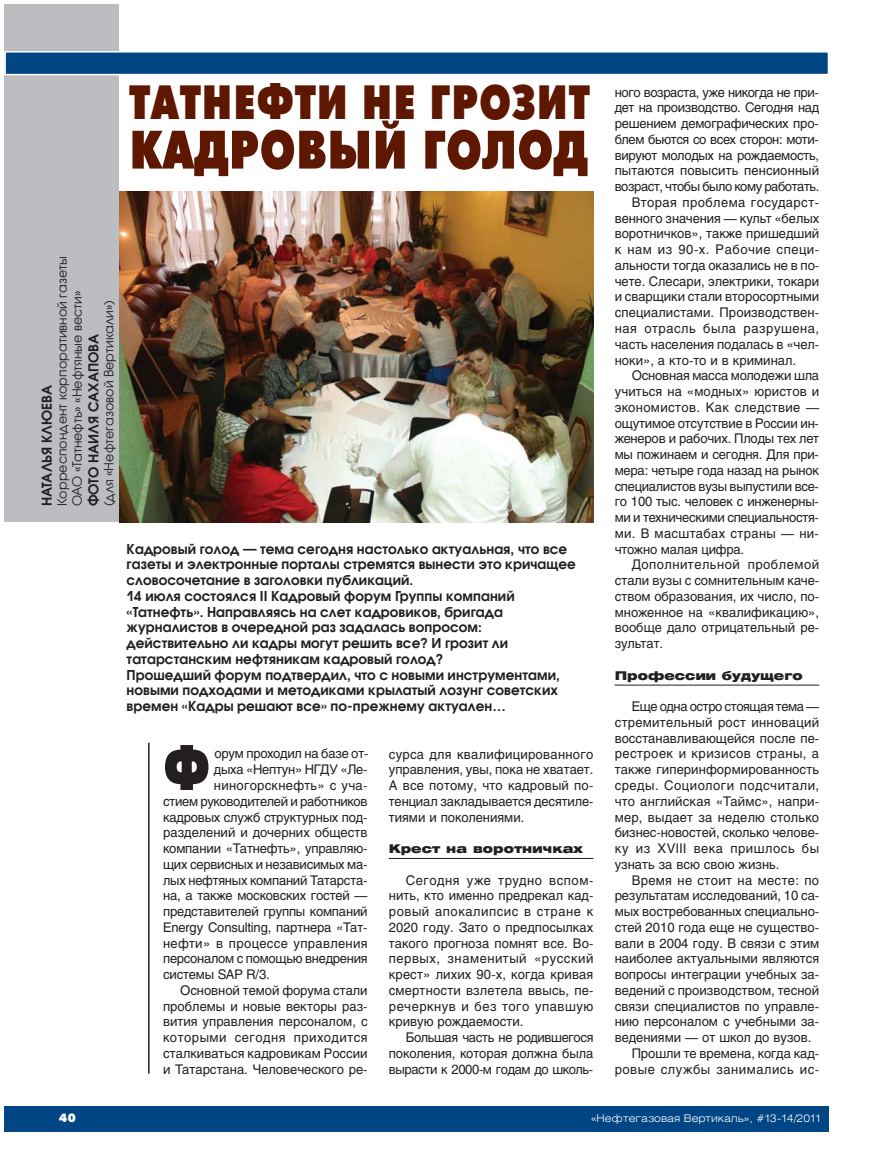
<style>
.page{position:relative;width:893px;height:1170px;background:#fff}
.page>*{position:absolute;margin:0;border:0;box-sizing:border-box;transform-origin:0 0}
.t1{font:700 60px "Futura Futuris X Cond C";color:#231f20}
.t2{font:700 54px "Futura Futuris X Cond C";color:#5e1700}
.t3{font:700 48px "Futura Futuris X Cond C";letter-spacing:.01em;color:#5e1700}
.t4{font:600 13.5px/15.8px "Avant Garde Gothic C";letter-spacing:.005em;color:#231f20}
.t5{font:13.2px/15.8px "Helios";letter-spacing:-.005em;color:#231f20;text-align:justify}
.t6{font:13.2px "Helios";letter-spacing:.04em;color:#231f20}
.t7{font:13.2px "Helios";letter-spacing:.025em;color:#231f20}
.t8{font:13.2px "Helios";letter-spacing:-.03em;color:#231f20}
.t9{font:13.2px "Helios";letter-spacing:-.025em;color:#231f20}
.t10{font:13.2px "Helios";letter-spacing:-.035em;color:#231f20}
.t11{font:13.2px "Helios";letter-spacing:.035em;color:#231f20}
.t12{font:13.2px "Helios";letter-spacing:.02em;color:#231f20}
.t13{font:12.75px/15px "Avant Garde Gothic C";letter-spacing:.005em;color:#231f20}
.t14{font:900 12px "Helios Ext";letter-spacing:.005em;color:#231f20}
.t15{font:12px "Futura Futuris XC";color:#fff}
.t16{font:300 10.5px "Helios Ext";color:#fff}
</style>
<div class="page">
<hr style="left:389px;top:858px;width:204px;height:1px;background:#231f20">
<hr style="left:615px;top:684px;width:204px;height:1px;background:#231f20">
<img style="left:119px;top:191px;width:475px;height:331px">
<div style="left:4px;top:1106px;width:825px;height:25px;background:#004584"></div>
<div style="left:4px;top:4px;width:115px;height:518px;background:#bbbdc0"></div>
<div style="left:6px;top:53px;width:822px;height:21px;background:#004584"></div>
<div style="left:4px;top:51px;width:825px;height:24px;border:2px solid #fff"></div>
<hr style="left:148px;top:742px;width:2px;height:331px;background:#231f20">
<h3 class="t3" style="left:129px;top:83px;width:462px">ТАТНЕФТИ НЕ ГРОЗИТ</h3>
<h2 class="t2" style="left:129px;top:129px;width:460px">КАДРОВЫЙ ГОЛОД</h2>
<p class="t13" style="left:56px;top:506px;width:251px;rotate:-90deg">Корреспондент корпоративной газеты<br>ОАО «Татнефть» «Нефтяные вести»</p>
<p class="t13" style="left:103px;top:506px;width:208px;rotate:-90deg">(для «Нефтегазовой Вертикали»)</p>
<p class="t4" style="left:87px;top:506px;width:174px;rotate:-90deg">ФОТО НАИЛЯ САХАПОВА</p>
<p class="t4" style="left:41px;top:506px;width:123px;rotate:-90deg">НАТАЛЬЯ КЛЮЕВА</p>
<p class="t4" style="left:127px;top:542px;width:451px">Кадровый голод — тема сегодня настолько актуальная, что все газеты и электронные порталы стремятся вынести это кричащее словосочетание в заголовки публикаций.<br>14 июля состоялся II Кадровый форум Группы компаний «Татнефть». Направляясь на слет кадровиков, бригада журналистов в очередной раз задалась вопросом: действительно ли кадры могут решить все? И грозит ли татарстанским нефтяникам кадровый голод?<br>Прошедший форум подтвердил, что с новыми инструментами, новыми подходами и методиками крылатый лозунг советских времен «Кадры решают все» по-прежнему актуален…</p>
<h1 class="t1" style="left:163px;top:745px;width:49px">Ф</h1>
<p class="t5" style="left:214px;top:747px;width:155px">орум проходил на базе от-</p>
<p class="t5" style="left:214px;top:763px;width:155px">дыха «Нептун» НГДУ «Ле-</p>
<p class="t12" style="left:214px;top:780px;width:155px">ниногорскнефть» с уча-</p>
<p class="t9" style="left:163px;top:796px;width:206px">стием руководителей и работников</p>
<p class="t5" style="left:163px;top:810px;width:206px">кадровых служб структурных под-</p>
<p class="t5" style="left:163px;top:826px;width:206px">разделений и дочерних обществ</p>
<p class="t5" style="left:163px;top:841px;width:206px">компании «Татнефть», управляю-</p>
<p class="t5" style="left:163px;top:857px;width:206px">щих сервисных и независимых ма-</p>
<p class="t5" style="left:163px;top:873px;width:206px">лых нефтяных компаний Татарста-</p>
<p class="t5" style="left:163px;top:889px;width:206px">на, а также московских гостей —</p>
<p class="t5" style="left:163px;top:904px;width:206px">представителей группы компаний</p>
<p class="t5" style="left:163px;top:920px;width:206px">Energy Consulting, партнера «Тат-</p>
<p class="t7" style="left:163px;top:937px;width:206px">нефти» в процессе управления</p>
<p class="t5" style="left:163px;top:952px;width:206px">персоналом с помощью внедрения</p>
<p class="t5" style="left:163px;top:967px;width:108px">системы SAP R/3.</p>
<p class="t5" style="left:180px;top:983px;width:189px">Основной темой форума стали</p>
<p class="t5" style="left:163px;top:999px;width:206px">проблемы и новые векторы раз-</p>
<p class="t5" style="left:163px;top:1015px;width:206px">вития управления персоналом, с</p>
<p class="t6" style="left:163px;top:1032px;width:206px">которыми сегодня приходится</p>
<p class="t5" style="left:163px;top:1046px;width:206px">сталкиваться кадровикам России</p>
<p class="t5" style="left:163px;top:1062px;width:206px">и Татарстана. Человеческого ре-</p>
<p class="t5" style="left:389px;top:747px;width:206px">сурса для квалифицированного управления, увы, пока не хватает.<br>А все потому, что кадровый по&shy;тенциал закладывается десятиле&shy;тиями и поколениями.</p>
<p class="t14" style="left:389px;top:844px;width:195px">Крест на воротничках</p>
<p class="t5" style="left:389px;top:873px;width:206px;text-indent:17px">Сегодня уже трудно вспом&shy;нить, кто именно предрекал кад&shy;ровый апокалипсис в стране к 2020 году. Зато о предпосылках такого прогноза помнят все. Во&shy;первых, знаменитый «русский крест» лихих 90-х, когда кривая смертности взлетела ввысь, пе&shy;речеркнув и без того упавшую кривую рождаемости.</p>
<p class="t5" style="left:389px;top:1030px;width:206px;text-indent:17px">Большая часть не родившегося поколения, которая должна была вырасти к 2000-м годам до школь-</p>
<p class="t8" style="left:615px;top:87px;width:206px">ного возраста, уже никогда не при-</p>
<p class="t8" style="left:615px;top:103px;width:206px">дет на производство. Сегодня над</p>
<p class="t5" style="left:615px;top:117px;width:206px">решением демографических про-</p>
<p class="t8" style="left:615px;top:134px;width:206px">блем бьются со всех сторон: моти-</p>
<p class="t5" style="left:615px;top:148px;width:206px">вируют молодых на рождаемость,</p>
<p class="t5" style="left:615px;top:164px;width:206px">пытаются повысить пенсионный</p>
<p class="t10" style="left:615px;top:181px;width:206px">возраст, чтобы было кому работать.</p>
<p class="t11" style="left:632px;top:197px;width:189px">Вторая проблема государст-</p>
<p class="t5" style="left:615px;top:211px;width:206px">венного значения — культ «белых</p>
<p class="t5" style="left:615px;top:227px;width:206px">воротничков», также пришедший</p>
<p class="t6" style="left:615px;top:244px;width:206px">к нам из 90-х. Рабочие специ-</p>
<p class="t5" style="left:615px;top:259px;width:206px">альности тогда оказались не в по-</p>
<p class="t5" style="left:615px;top:274px;width:206px">чете. Слесари, электрики, токари</p>
<p class="t5" style="left:615px;top:290px;width:206px">и сварщики стали второсортными</p>
<p class="t5" style="left:615px;top:306px;width:206px">специалистами. Производствен-</p>
<p class="t6" style="left:615px;top:323px;width:206px">ная отрасль была разрушена,</p>
<p class="t5" style="left:615px;top:337px;width:206px">часть населения подалась в «чел-</p>
<p class="t5" style="left:615px;top:353px;width:183px">ноки», а кто-то и в криминал.</p>
<p class="t5" style="left:632px;top:369px;width:189px">Основная масса молодежи шла</p>
<p class="t5" style="left:615px;top:385px;width:206px">учиться на «модных» юристов и</p>
<p class="t7" style="left:615px;top:402px;width:206px">экономистов. Как следствие —</p>
<p class="t5" style="left:615px;top:416px;width:206px">ощутимое отсутствие в России ин-</p>
<p class="t5" style="left:615px;top:432px;width:206px">женеров и рабочих. Плоды тех лет</p>
<p class="t5" style="left:615px;top:448px;width:206px">мы пожинаем и сегодня. Для при-</p>
<p class="t5" style="left:615px;top:463px;width:206px">мера: четыре года назад на рынок</p>
<p class="t9" style="left:615px;top:481px;width:206px">специалистов вузы выпустили все-</p>
<p class="t5" style="left:615px;top:495px;width:206px">го 100 тыс. человек с инженерны-</p>
<p class="t5" style="left:615px;top:511px;width:206px">ми и техническими специальностя-</p>
<p class="t7" style="left:615px;top:528px;width:206px">ми. В масштабах страны — ни-</p>
<p class="t5" style="left:615px;top:542px;width:131px">чтожно малая цифра.</p>
<p class="t6" style="left:632px;top:559px;width:189px">Дополнительной проблемой</p>
<p class="t5" style="left:615px;top:574px;width:206px">стали вузы с сомнительным каче-</p>
<p class="t5" style="left:615px;top:589px;width:206px">ством образования, их число, по-</p>
<p class="t5" style="left:615px;top:605px;width:206px">множенное на «квалификацию»,</p>
<p class="t5" style="left:615px;top:621px;width:206px">вообще дало отрицательный ре-</p>
<p class="t5" style="left:615px;top:637px;width:50px">зультат.</p>
<p class="t14" style="left:615px;top:671px;width:190px">Профессии будущего</p>
<p class="t5" style="left:615px;top:700px;width:206px;text-indent:17px">Еще одна остро стоящая тема — стремительный рост инноваций восстанавливающейся после пе&shy;рестроек и кризисов страны, а также гиперинформированность среды. Социологи подсчитали, что английская «Таймс», напри&shy;мер, выдает за неделю столько бизнес-новостей, сколько челове&shy;ку из XVIII века пришлось бы узнать за всю свою жизнь.</p>
<p class="t7" style="left:632px;top:874px;width:189px">Время не стоит на месте: по</p>
<p class="t5" style="left:615px;top:889px;width:206px">результатам исследований, 10 са-</p>
<p class="t5" style="left:615px;top:904px;width:206px">мых востребованных специально-</p>
<p class="t5" style="left:615px;top:920px;width:206px">стей 2010 года еще не существо-</p>
<p class="t5" style="left:615px;top:936px;width:206px">вали в 2004 году. В связи с этим</p>
<p class="t5" style="left:615px;top:952px;width:206px">наиболее актуальными являются</p>
<p class="t5" style="left:615px;top:967px;width:206px">вопросы интеграции учебных за-</p>
<p class="t5" style="left:615px;top:983px;width:206px">ведений с производством, тесной</p>
<p class="t5" style="left:615px;top:999px;width:206px">связи специалистов по управле-</p>
<p class="t5" style="left:615px;top:1015px;width:206px">нию персоналом с учебными за-</p>
<p class="t5" style="left:615px;top:1030px;width:198px">ведениями — от школ до вузов.</p>
<p class="t5" style="left:632px;top:1046px;width:189px">Прошли те времена, когда кад-</p>
<p class="t6" style="left:615px;top:1063px;width:206px">ровые службы занимались ис-</p>
<p class="t15" style="left:59px;top:1113px;width:18px">40</p>
<p class="t16" style="left:591px;top:1113px;width:231px">«Нефтегазовая Вертикаль», #13-14/2011</p>
</div>
